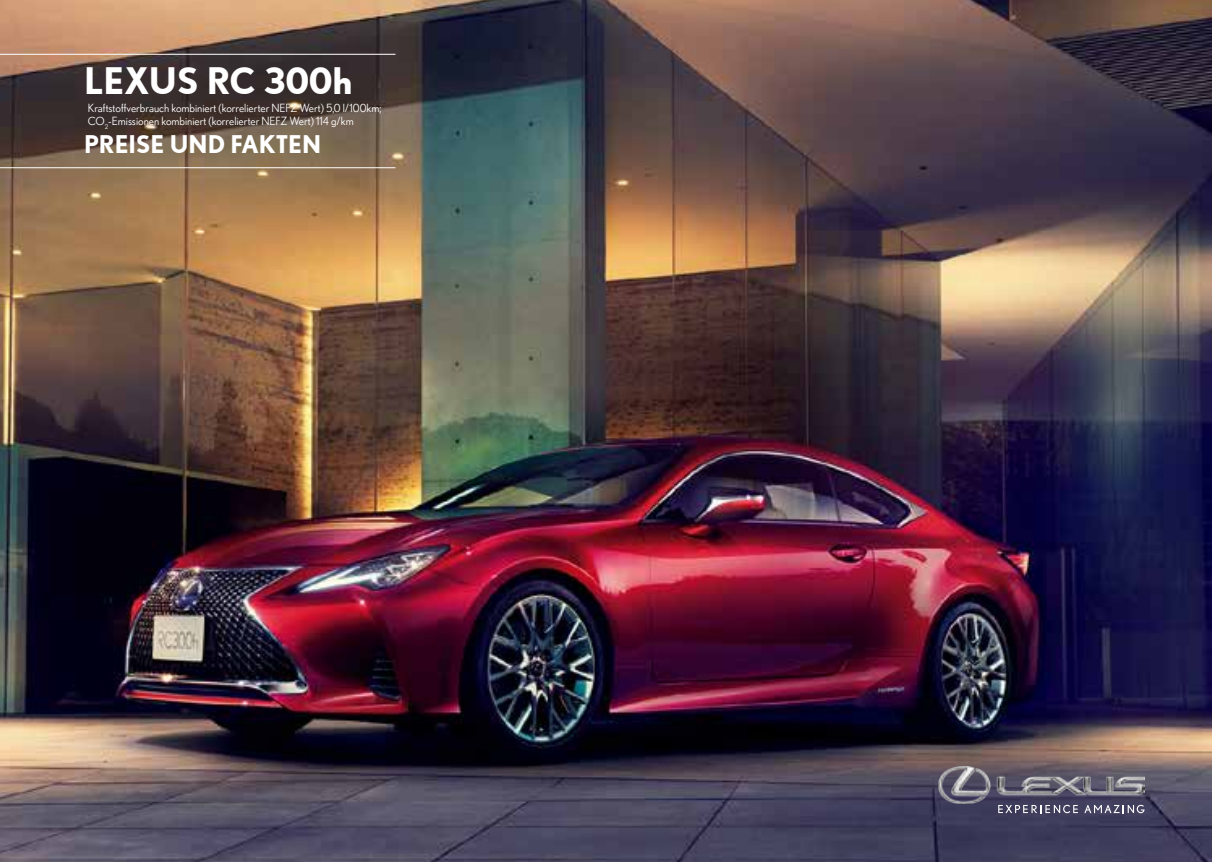
<style>
.page{position:relative;width:1212px;height:862px;background:#fff}
.page>*{position:absolute;margin:0;border:0;box-sizing:border-box;transform-origin:0 0}
.t1{font:700 36.45px "Nobel WGL";color:#fff}
.t2{font:700 24.3px "Nobel WGL";color:#fff}
.t3{font:11.25px/13px "Nobel";color:#fff}
</style>
<div class="page">
<img style="left:0;top:0;width:1212px;height:861px">
<hr style="left:0;top:54px;width:395px;height:1px;background:#fff">
<hr style="left:0;top:167px;width:395px;height:1px;background:#fff">
<img style="left:939px;top:765px;width:206px;height:37px">
<svg style="left:998px;top:804px;width:80px;height:8px"></svg>
<svg style="left:1084px;top:804px;width:60px;height:8px"></svg>
<h1 class="t1" style="left:84px;top:53px;width:270px">LEXUS RC 300h</h1>
<p class="t3" style="left:88px;top:101px;width:295px">Kraftstoffverbrauch kombiniert (korrelierter NEFZ Wert) 5,0 l/100km;<br>CO<sub>2</sub>-Emissionen kombiniert (korrelierter NEFZ Wert) 114 g/km</p>
<h2 class="t2" style="left:84px;top:125px;width:239px">PREISE UND FAKTEN</h2>
</div>
